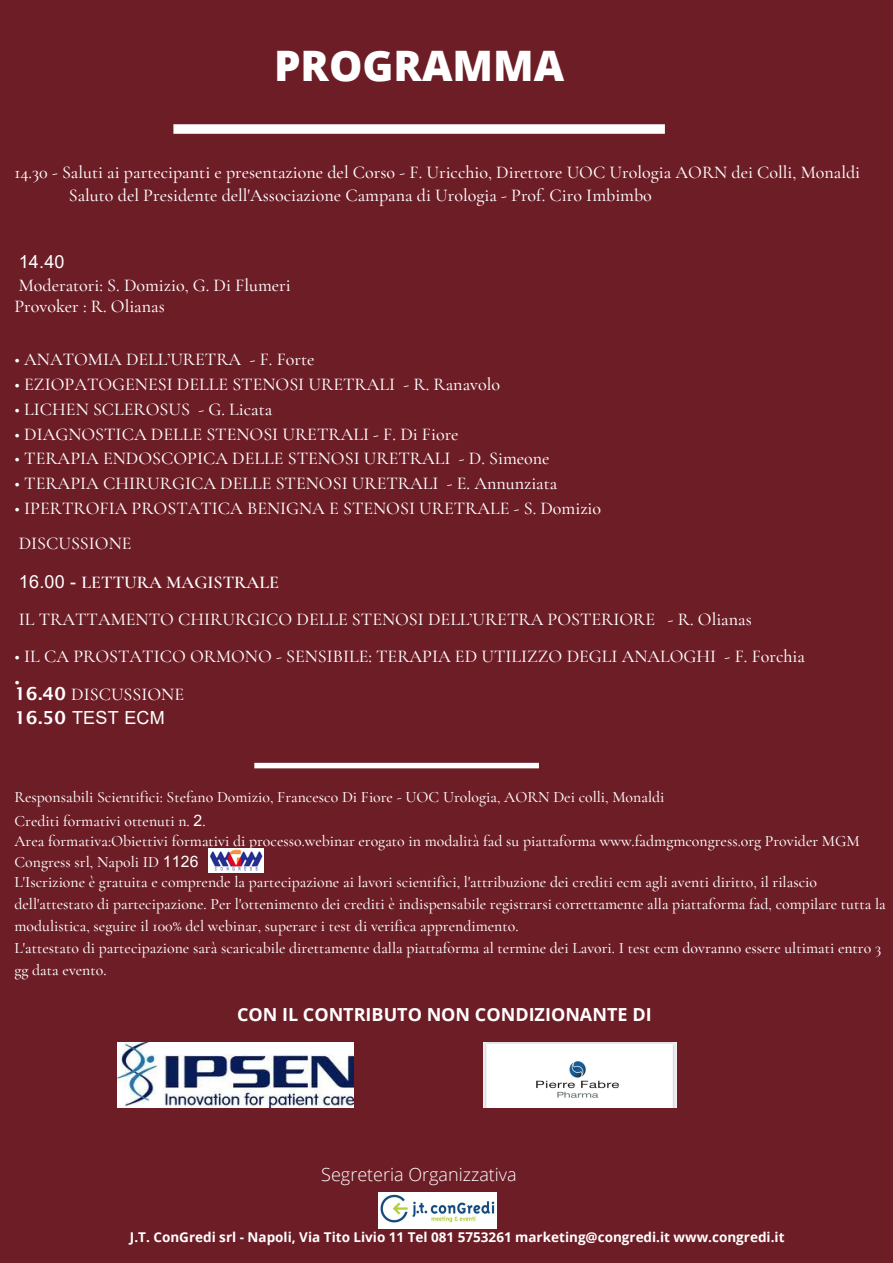
<style>
.page{position:relative;width:893px;height:1263px;background:#6d1d26}
.page>*{position:absolute;margin:0;border:0;box-sizing:border-box;transform-origin:0 0}
.t1{font:800 42px "Open Sans";color:#fff}
.t2{font:500 18px/23.3px "Cormorant Garamond";color:#fff}
.t3{font:700 18px "Open Sans";color:#fff}
.t4{font:600 18px "Cormorant Garamond";color:#fff}
.t5{font:300 18px "Open Sans";color:#fff}
.t6{font:18px "Arial";color:#fff}
.t7{font:500 15.75px/22px "Cormorant Garamond";color:#fff}
.t8{font:700 13.5px "Open Sans";color:#fff}
.s1{font-family:"Arial";font-weight:400}
.s2{font-family:"Lucida Sans";font-weight:600}
</style>
<div class="page">
<svg style="left:173px;top:124px;width:492px;height:10px;background:#f8f4f4"></svg>
<svg style="left:254px;top:763px;width:285px;height:5px"></svg>
<img style="left:117px;top:1042px;width:237px;height:65px">
<img style="left:483px;top:1042px;width:193px;height:66px">
<img style="left:378px;top:1192px;width:118px;height:36px">
<img style="left:208px;top:848px;width:55px;height:24px">
<h1 class="t1" style="left:274px;top:36px;width:292px">PROGRAMMA</h1>
<p class="t2" style="left:69px;top:160px;width:793px;text-indent:-54px">14.30 - Saluti ai partecipanti e presentazione del Corso - F. Uricchio, Direttore UOC Urologia AORN dei Colli, Monaldi<br>Saluto del Presidente dell'Associazione Campana di Urologia - Prof. Ciro Imbimbo</p>
<p class="t6" style="left:19px;top:252px;width:48px">14.40</p>
<p class="t2" style="left:14px;top:274px;width:278px;line-height:21.6px">Moderatori: S. Domizio, G. Di Flumeri<br>Provoker : R. Olianas</p>
<p class="t2" style="left:14px;top:348px;width:302px">• ANATOMIA DELL’URETRA - F. Forte</p>
<p class="t2" style="left:14px;top:373px;width:487px">• EZIOPATOGENESI DELLE STENOSI URETRALI - R. Ranavolo</p>
<p class="t2" style="left:14px;top:397px;width:259px">• LICHEN SCLEROSUS - G. Licata</p>
<p class="t2" style="left:14px;top:422px;width:446px">• DIAGNOSTICA DELLE STENOSI URETRALI - F. Di Fiore</p>
<p class="t2" style="left:14px;top:447px;width:536px">• TERAPIA ENDOSCOPICA DELLE STENOSI URETRALI - D. Simeone</p>
<p class="t2" style="left:14px;top:472px;width:544px">• TERAPIA CHIRURGICA DELLE STENOSI URETRALI - E. Annunziata</p>
<p class="t2" style="left:14px;top:490px;width:588px;line-height:35.2px">• IPERTROFIA PROSTATICA BENIGNA E STENOSI URETRALE - S. Domizio<br>DISCUSSIONE</p>
<p class="t4" style="left:19px;top:571px;width:262px"><span class="s1">16.00 -</span> LETTURA MAGISTRALE</p>
<p class="t2" style="left:19px;top:607px;width:734px">IL TRATTAMENTO CHIRURGICO DELLE STENOSI DELL’URETRA POSTERIORE - R. Olianas</p>
<p class="t2" style="left:14px;top:645px;width:792px">• IL CA PROSTATICO ORMONO - SENSIBILE: TERAPIA ED UTILIZZO DEGLI ANALOGHI - F. Forchia</p>
<p class="t2" style="left:14px;top:675px;width:171px;line-height:13.1px">•<br><span class="s2">16.40</span> DISCUSSIONE</p>
<p class="t6" style="left:14px;top:708px;width:152px"><span class="s2">16.50</span> TEST ECM</p>
<p class="t7" style="left:14px;top:785px;width:651px;line-height:23.7px">Responsabili Scientifici: Stefano Domizio, Francesco Di Fiore - UOC Urologia, AORN Dei colli, Monaldi<br>Crediti formativi ottenuti n. <span class="s1">2</span>.</p>
<p class="t7" style="left:14px;top:831px;width:846px;line-height:20.4px">Area formativa:Obiettivi formativi di processo.webinar erogato in modalità fad su piattaforma www.fadmgmcongress.org Provider MGM<br>Congress srl, Napoli ID <span class="s1">1126<br></span>L'Iscrizione è gratuita e comprende la partecipazione ai lavori scientifici, l'attribuzione dei crediti ecm agli aventi diritto, il rilascio</p>
<p class="t7" style="left:14px;top:893px;width:872px">dell'attestato di partecipazione. Per l'ottenimento dei crediti è indispensabile registrarsi correttamente alla piattaforma fad, compilare tutta la modulistica, seguire il 100% del webinar, superare i test di verifica apprendimento.<br>L'attestato di partecipazione sarà scaricabile direttamente dalla piattaforma al termine dei Lavori. I test ecm dovranno essere ultimati entro 3 gg data evento.</p>
<p class="t3" style="left:237px;top:1001px;width:416px">CON IL CONTRIBUTO NON CONDIZIONANTE DI</p>
<p class="t5" style="left:321px;top:1161px;width:197px">Segreteria Organizzativa</p>
<p class="t8" style="left:130px;top:1227px;width:656px">J.T. ConGredi srl - Napoli, Via Tito Livio 11 Tel 081 5753261 marketing@congredi.it www.congredi.it</p>
</div>
